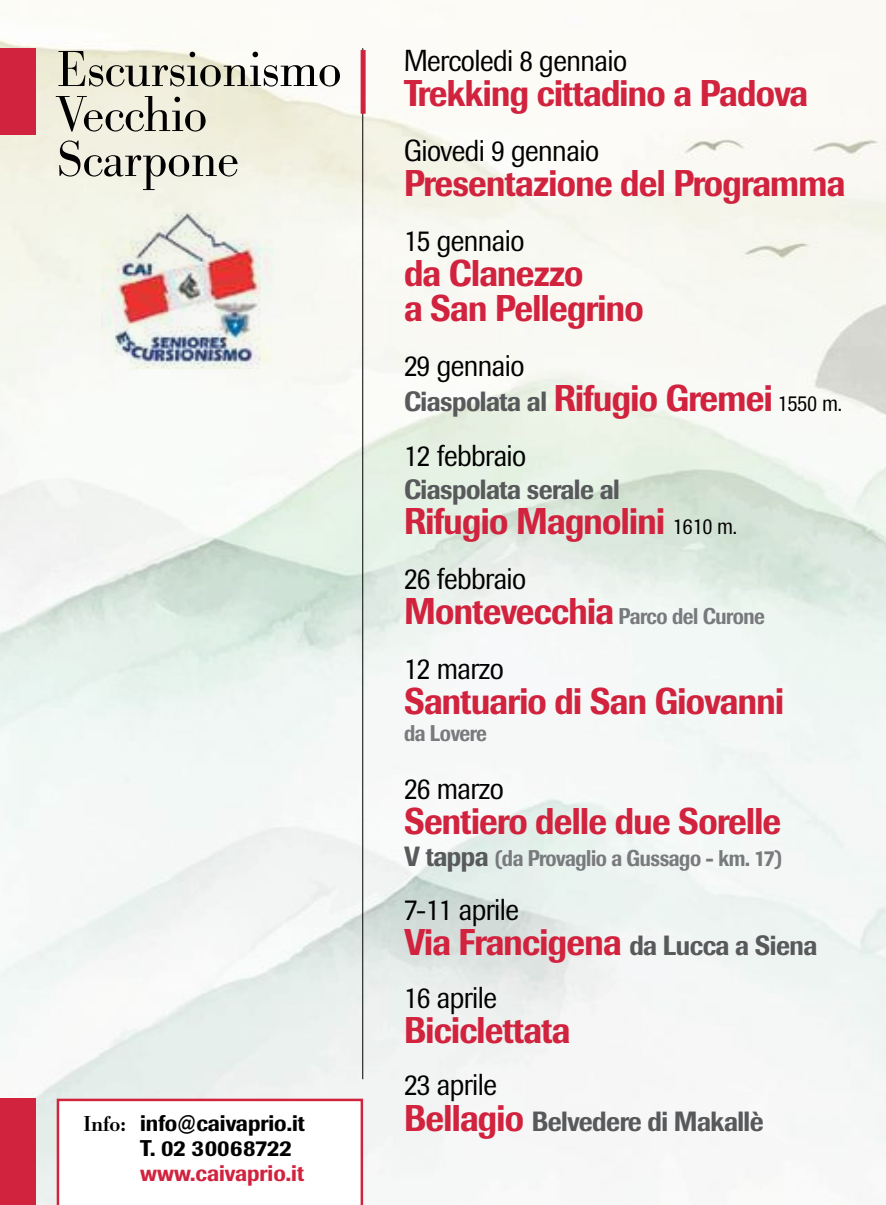
<style>
.page{position:relative;width:886px;height:1205px;background:#fff}
.page>*{position:absolute;margin:0;border:0;box-sizing:border-box;transform-origin:0 0}
.t1{font:52.5px/45px "Bodoni Ant T Ligh";letter-spacing:-.02em;color:#000}
.t2{font:500 36.75px/35px "Imago";letter-spacing:-.02em;color:#d1223e;scale:.9 1}
.t3{font:30px "Imago";letter-spacing:-.02em;color:#000;scale:.9 1}
.t4{font:500 27.5px "Imago";letter-spacing:-.02em;color:#58595b;scale:.9 1}
.t5{font:500 22.5px "Imago";letter-spacing:-.02em;color:#797a7d;scale:.85 1}
.t6{font:500 22.5px "Imago";color:#000;scale:.95 1}
.t7{font:500 22.5px "Imago";color:#d1223e;scale:.95 1}
.s1{font-size:27.5px;color:#58595b}
.s2{font-weight:400;font-size:22.5px;color:#000}
.s3{font-size:36.75px;color:#d1223e}
.s4{font-family:"Bodoni Ant T";font-weight:600}
</style>
<div class="page">
<img style="left:0;top:0;width:886px;height:1205px">
<img style="left:102px;top:213px;width:171px;height:155px">
<div style="left:0;top:48px;width:35px;height:87px;background:#d1223e"></div>
<hr style="left:362px;top:48px;width:1px;height:1031px;background:#000">
<div style="left:361px;top:50px;width:5px;height:64px;background:#d1223e"></div>
<div style="left:0;top:1098px;width:35px;height:107px;background:#d1223e"></div>
<svg style="left:57px;top:1098px;width:306px;height:107px"></svg>
<h1 class="t1" style="left:57px;top:48px;width:287px">Escursionismo<br>Vecchio<br>Scarpone</h1>
<p class="t3" style="left:404px;top:43px;width:249px">Mercoledi 8 gennaio</p>
<p class="t2" style="left:404px;top:75px;width:451px">Trekking cittadino a Padova</p>
<p class="t3" style="left:404px;top:133px;width:218px">Giovedi 9 gennaio</p>
<p class="t2" style="left:404px;top:165px;width:492px">Presentazione del Programma</p>
<p class="t3" style="left:404px;top:223px;width:136px">15 gennaio</p>
<p class="t2" style="left:404px;top:255px;width:268px">da Clanezzo<br>a San Pellegrino</p>
<p class="t3" style="left:404px;top:348px;width:136px">29 gennaio</p>
<p class="t2" style="left:404px;top:381px;width:488px"><span class="s1">Ciaspolata al</span> Rifugio Gremei <span class="s2">1550 m.</span></p>
<p class="t3" style="left:404px;top:438px;width:137px">12 febbraio</p>
<p class="t4" style="left:404px;top:472px;width:241px">Ciaspolata serale al</p>
<p class="t2" style="left:404px;top:503px;width:371px">Rifugio Magnolini <span class="s2">1610 m.</span></p>
<p class="t3" style="left:404px;top:561px;width:137px">26 febbraio</p>
<p class="t5" style="left:404px;top:602px;width:426px"><span class="s3">Montevecchia</span> Parco del Curone</p>
<p class="t3" style="left:404px;top:651px;width:112px">12 marzo</p>
<p class="t2" style="left:404px;top:683px;width:424px">Santuario di San Giovanni</p>
<p class="t5" style="left:404px;top:720px;width:99px">da Lovere</p>
<p class="t3" style="left:404px;top:771px;width:112px">26 marzo</p>
<p class="t2" style="left:404px;top:803px;width:421px">Sentiero delle due Sorelle</p>
<p class="t5" style="left:404px;top:845px;width:447px"><span class="s1">V tappa</span> (da Provaglio a Gussago - km. 17)</p>
<p class="t3" style="left:404px;top:892px;width:129px">7-11 aprile</p>
<p class="t2" style="left:404px;top:925px;width:461px">Via Francigena <span class="s1">da Lucca a Siena</span></p>
<p class="t3" style="left:404px;top:980px;width:105px">16 aprile</p>
<p class="t2" style="left:404px;top:1012px;width:186px">Biciclettata</p>
<p class="t3" style="left:404px;top:1067px;width:105px">23 aprile</p>
<p class="t6" style="left:83px;top:1109px;width:235px"><span class="s4">Info:</span> info@caivaprio.it</p>
<p class="t4" style="left:404px;top:1104px;width:401px"><span class="s3">Bellagio</span> Belvedere di Makallè</p>
<p class="t6" style="left:140px;top:1134px;width:161px">T. 02 30068722</p>
<p class="t7" style="left:140px;top:1159px;width:174px">www.caivaprio.it</p>
</div>
